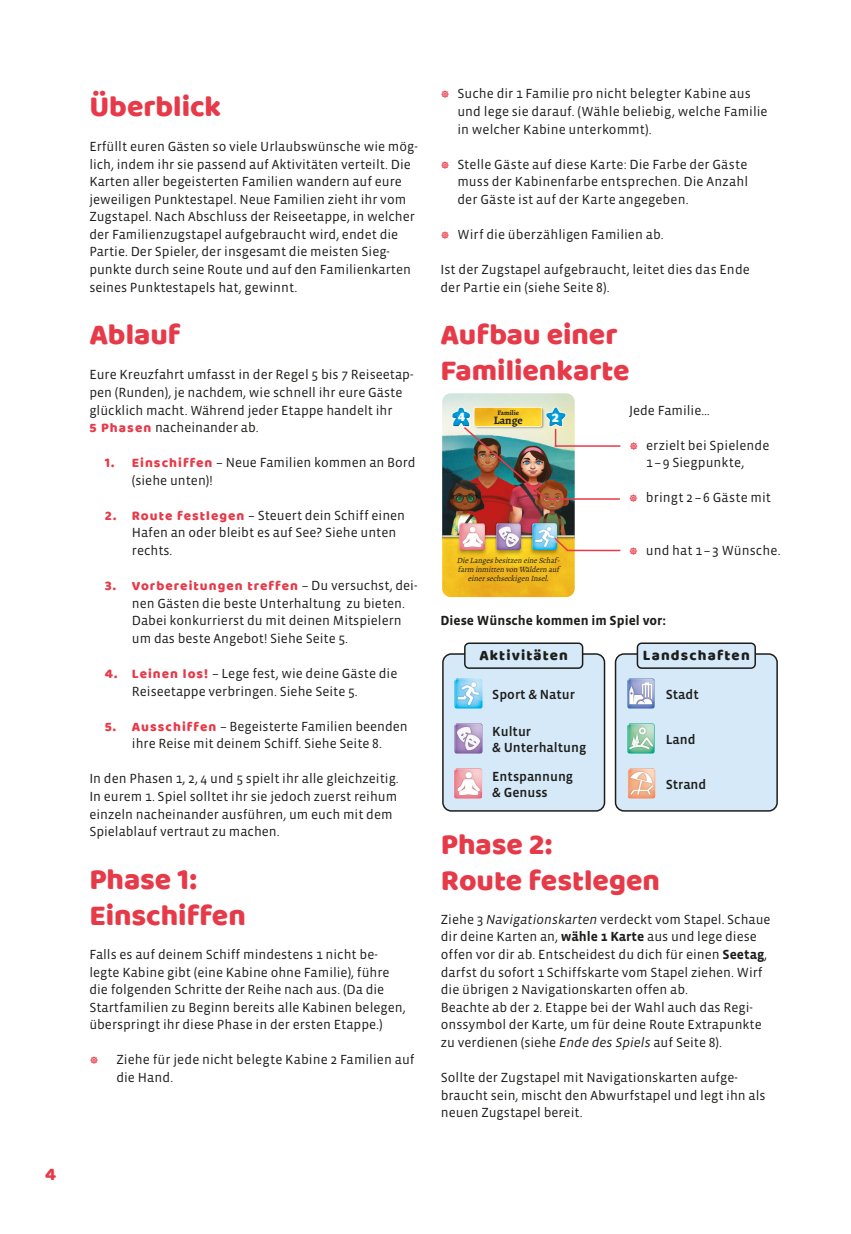
<style>
.page{position:relative;width:851px;height:1234px;background:#fff}
.page>*{position:absolute;margin:0;border:0;box-sizing:border-box;transform-origin:0 0}
.Überschrift_Baloo_Bh{font:30px/36px "Baloo Bhai";color:#e73a49}
.t1{font:18px "Baloo Bhai";color:#e73a49}
.t2{font:15px "Baloo Bhai";letter-spacing:.075em;color:#1d1d1b}
.Fließtext{font:13.5px/17.5px "Vista Sans OTCE";color:#1d1d1b}
.Aufzählung{font:13.5px/17.5px "Vista Sans OTCE";letter-spacing:.01em;color:#1d1d1b}
.t3{font:500 13.5px/16.2px "Vista Sans OTCE";color:#1d1d1b}
.Fließtext-2{font:700 13.5px "Vista Sans OTCE";color:#1d1d1b}
.t4{font:900 12.6px "Foco";color:#fff}
.t5{font:700 11.4px "Alegreya";color:#1d1d1b}
.t6{font:italic 7.95px/9.1px "Alegreya";color:#1d1d1b;text-align:center}
.t7{font:700 6.9px "Alegreya";color:#1d1d1b}
.s1{font-family:"Baloo Bhai";color:#e73a49}
.s2{font-style:italic}
.s3{font-weight:700}
</style>
<div class="page">
<img style="left:442px;top:393px;width:132px;height:204px">
<div style="left:529px;top:522px;width:30px;height:33px;background:#1d1d1b;opacity:.35"></div>
<div style="left:531px;top:521px;width:26px;height:29px;background:#1d1d1b;opacity:.35"></div>
<img style="left:532px;top:523px;width:24px;height:26px">
<div style="left:456px;top:523px;width:31px;height:32px;background:#1d1d1b;opacity:.35"></div>
<div style="left:458px;top:521px;width:27px;height:29px;background:#1d1d1b;opacity:.35"></div>
<img style="left:460px;top:523px;width:24px;height:26px">
<div style="left:493px;top:523px;width:31px;height:32px;background:#1d1d1b;opacity:.35"></div>
<div style="left:495px;top:521px;width:27px;height:29px;background:#1d1d1b;opacity:.35"></div>
<img style="left:496px;top:523px;width:24px;height:26px">
<hr style="left:567px;top:549px;width:53px;height:2px;background:#e73a49">
<img style="left:462px;top:425px;width:159px;height:75px">
<div style="left:443px;top:654px;width:161px;height:156px;background:#d6e9f8;border-radius:9px"></div>
<div style="left:442px;top:653px;width:163px;height:158px;border:2px solid #1d1d1b;border-radius:9px"></div>
<div style="left:464px;top:643px;width:118px;height:25px;background:#d6e9f8;border-radius:4px"></div>
<div style="left:464px;top:642px;width:119px;height:26px;border:2px solid #1d1d1b;border-radius:4px"></div>
<div style="left:615px;top:654px;width:162px;height:156px;background:#d6e9f8;border-radius:9px"></div>
<div style="left:614px;top:653px;width:163px;height:158px;border:2px solid #1d1d1b;border-radius:9px"></div>
<div style="left:637px;top:643px;width:118px;height:25px;background:#d6e9f8;border-radius:4px"></div>
<div style="left:636px;top:642px;width:119px;height:26px;border:2px solid #1d1d1b;border-radius:4px"></div>
<img style="left:454px;top:678px;width:28px;height:30px">
<img style="left:454px;top:723px;width:28px;height:30px">
<img style="left:454px;top:768px;width:28px;height:30px">
<img style="left:627px;top:678px;width:28px;height:30px">
<img style="left:627px;top:723px;width:28px;height:30px">
<img style="left:627px;top:768px;width:28px;height:30px">
<svg style="left:552px;top:536px;width:17px;height:16px"></svg>
<h2 class="t1" style="left:45px;top:1163px;width:12px">4</h2>
<p class="Überschrift_Baloo_Bh" style="left:89px;top:88px;width:133px">Überblick</p>
<p class="Fließtext" style="left:89px;top:138px;width:330px">Erfüllt euren Gästen so viele Urlaubswünsche wie mög&shy;lich, indem ihr sie passend auf Aktivitäten verteilt. Die Karten aller begeisterten Familien wandern auf eure jeweiligen Punktestapel. Neue Familien zieht ihr vom Zugstapel. Nach Abschluss der Reiseetappe, in welcher der Familienzugstapel aufgebraucht wird, endet die Partie. Der Spieler, der insgesamt die meisten Sieg&shy;punkte durch seine Route und auf den Familienkarten seines Punktestapels hat, gewinnt.</p>
<p class="Überschrift_Baloo_Bh" style="left:89px;top:316px;width:93px">Ablauf</p>
<p class="Fließtext" style="left:89px;top:366px;width:325px">Eure Kreuzfahrt umfasst in der Regel 5 bis 7 Reiseetap&shy;pen (Runden), je nachdem, wie schnell ihr eure Gäste glücklich macht. Während jeder Etappe handelt ihr<br><span class="s1">5 Phasen</span> nacheinander ab.</p>
<p class="Fließtext" style="left:132px;top:453px;width:285px;text-indent:-27px"><span class="s1">1. Einschiffen</span> – Neue Familien kommen an Bord (siehe unten)!</p>
<p class="Fließtext" style="left:132px;top:506px;width:275px;text-indent:-27px"><span class="s1">2. Route festlegen</span> – Steuert dein Schiff einen<br>Hafen an oder bleibt es auf See? Siehe unten rechts.</p>
<p class="Fließtext" style="left:132px;top:576px;width:287px;text-indent:-27px"><span class="s1">3. Vorbereitungen treffen</span> – Du versuchst, dei&shy;nen Gästen die beste Unterhaltung zu bieten.<br>Dabei konkurrierst du mit deinen Mitspielern um das beste Angebot! Siehe Seite 5.</p>
<p class="Fließtext" style="left:132px;top:664px;width:267px;text-indent:-27px"><span class="s1">4. Leinen los!</span> – Lege fest, wie deine Gäste die<br>Reiseetappe verbringen. Siehe Seite 5.</p>
<p class="Fließtext" style="left:105px;top:717px;width:304px;text-align:center"><span class="s1">5. Ausschiffen</span> – Begeisterte Familien beenden ihre Reise mit deinem Schiff. Siehe Seite 8.</p>
<p class="Fließtext" style="left:89px;top:769px;width:311px">In den Phasen 1, 2, 4 und 5 spielt ihr alle gleichzeitig.<br>In eurem 1. Spiel solltet ihr sie jedoch zuerst reihum einzeln nacheinander ausführen, um euch mit dem Spielablauf vertraut zu machen.</p>
<p class="Überschrift_Baloo_Bh" style="left:89px;top:860px;width:158px">Phase 1:<br>Einschiffen</p>
<p class="Fließtext" style="left:89px;top:945px;width:318px">Falls es auf deinem Schiff mindestens 1 nicht be&shy;legte Kabine gibt (eine Kabine ohne Familie), führe die folgenden Schritte der Reihe nach aus. (Da die Startfamilien zu Beginn bereits alle Kabinen belegen, überspringt ihr diese Phase in der ersten Etappe.)</p>
<p class="Fließtext" style="left:116px;top:1050px;width:300px">Ziehe für jede nicht belegte Kabine 2 Familien auf die Hand.</p>
<p class="Fließtext" style="left:457px;top:85px;width:312px">Suche dir 1 Familie pro nicht belegter Kabine aus und lege sie darauf. (Wähle beliebig, welche Familie in welcher Kabine unterkommt).</p>
<p class="Fließtext" style="left:457px;top:155px;width:292px;text-align:justify">Stelle Gäste auf diese Karte: Die Farbe der Gäste muss der Kabinenfarbe entsprechen. Die Anzahl der Gäste ist auf der Karte angegeben.</p>
<p class="Fließtext" style="left:457px;top:225px;width:208px">Wirf die überzähligen Familien ab.</p>
<p class="Aufzählung" style="left:440px;top:260px;width:311px">Ist der Zugstapel aufgebraucht, leitet dies das Ende der Partie ein (siehe Seite 8).</p>
<p class="Überschrift_Baloo_Bh" style="left:440px;top:316px;width:191px">Aufbau einer<br>Familienkarte</p>
<p class="Fließtext" style="left:629px;top:401px;width:82px">Jede Familie…</p>
<p class="Fließtext" style="left:646px;top:436px;width:125px">erzielt bei Spielende<br>1–9 Siegpunkte,</p>
<p class="Fließtext" style="left:645px;top:489px;width:127px">bringt 2 –6 Gäste mit</p>
<p class="Fließtext" style="left:645px;top:541px;width:136px">und hat 1–3 Wünsche.</p>
<p class="t7" style="left:497px;top:408px;width:23px">Familie</p>
<p class="t5" style="left:493px;top:412px;width:30px">Lange</p>
<p class="t4" style="left:457px;top:409px;width:9px">4</p>
<p class="t4" style="left:551px;top:410px;width:9px">2</p>
<p class="t6" style="left:457px;top:555px;width:106px">Die Langesbesitzen eine Schaf&shy;farm inmitten von Wäldern auf einersechseckigen Insel.</p>
<p class="Fließtext-2" style="left:440px;top:613px;width:227px">Diese Wünsche kommen im Spiel vor:</p>
<p class="t2" style="left:479px;top:646px;width:90px">Aktivitäten</p>
<p class="t2" style="left:642px;top:646px;width:108px">Landschaften</p>
<p class="t3" style="left:492px;top:685px;width:84px">Sport &amp; Natur</p>
<p class="t3" style="left:492px;top:723px;width:95px">Kultur<br>&amp; Unterhaltung</p>
<p class="t3" style="left:492px;top:768px;width:82px">Entspannung &amp; Genuss</p>
<p class="t3" style="left:665px;top:685px;width:35px">Stadt</p>
<p class="t3" style="left:665px;top:731px;width:31px">Land</p>
<p class="t3" style="left:665px;top:776px;width:42px">Strand</p>
<p class="Überschrift_Baloo_Bh" style="left:441px;top:825px;width:220px">Phase 2:<br>Route festlegen</p>
<p class="Fließtext" style="left:441px;top:910px;width:331px">Ziehe 3 <span class="s2">Navigationskarten</span> verdeckt vom Stapel. Schaue dir deine Karten an, <span class="s3">wähle 1 Karte</span> aus und lege diese offen vor dir ab. Entscheidest du dich für einen <span class="s3">Seetag</span>, darfst du sofort 1 Schiffskarte vom Stapel ziehen. Wirf die übrigen 2 Navigationskarten offen ab.<br>Beachte ab der 2. Etappe bei der Wahl auch das Regi&shy;onssymbol der Karte, um für deine Route Extrapunkte zu verdienen (siehe <span class="s2">Ende des Spiels</span> auf Seite 8).</p>
<p class="Fließtext" style="left:441px;top:1068px;width:326px">Sollte der Zugstapel mit Navigationskarten aufge&shy;braucht sein, mischt den Abwurfstapel und legt ihn als neuen Zugstapel bereit.</p>
</div>
